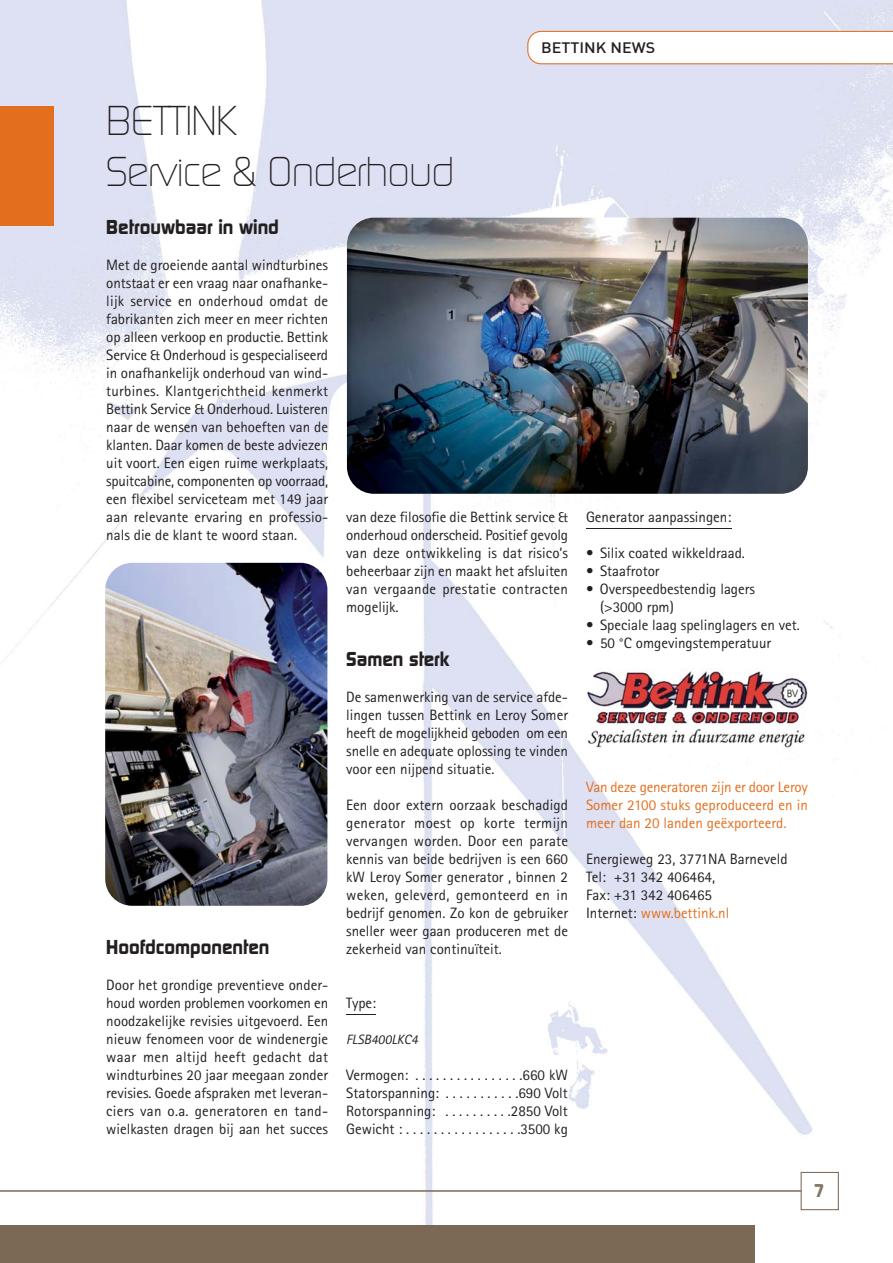
<style>
.page{position:relative;width:893px;height:1263px;background:#fff}
.page>*{position:absolute;margin:0;border:0;box-sizing:border-box;transform-origin:0 0}
.t1{font:300 40.5px/51px "Digital";letter-spacing:-.02em;color:#231f20;scale:.95 1}
.t2{font:700 19.5px "Digital";color:#231f20}
.t3{font:700 18px "Digital";color:#857867}
.t4{font:15px/18px "Rotis Sans Serif";color:#231f20;text-align:justify}
.t5{font:15px/18px "Rotis Sans Serif";color:#e36f1e;text-align:justify}
.t6{font:500 15px "DIN";color:#231f20;scale:1.07 1}
.t7{font:italic 13.5px "Rotis Sans Serif";color:#231f20}
.s1{color:#e36f1e}
</style>
<div class="page">
<img style="left:0;top:0;width:893px;height:1263px">
<div style="left:0;top:1226px;width:754px;height:37px;background:#7c6955"></div>
<div style="left:802px;top:1173px;width:36px;height:36px;background:#fff"></div>
<div style="left:801px;top:1172px;width:38px;height:38px;border:1px solid #7c6955"></div>
<svg style="left:527px;top:31px;width:366px;height:33px"></svg>
<hr style="left:0;top:1190px;width:801px;height:2px;background:#7c6955">
<div style="left:0;top:106px;width:53px;height:119px;background:#e36f1e"></div>
<hr style="left:346px;top:1014px;width:30px;height:1px;background:#231f20">
<hr style="left:586px;top:528px;width:145px;height:1px;background:#231f20">
<img style="left:585px;top:668px;width:223px;height:82px">
<img style="left:347px;top:218px;width:461px;height:276px;border-radius:27px">
<img style="left:105px;top:563px;width:222px;height:343px;border-radius:27px">
<p class="t6" style="left:541px;top:42px;width:108px">BETTINK NEWS</p>
<h1 class="t1" style="left:106px;top:99px;width:368px">BETTINK<br>Service &amp; Onderhoud</h1>
<h2 class="t2" style="left:106px;top:220px;width:174px">Betrouwbaar in wind</h2>
<p class="t4" style="left:106px;top:257px;width:223px">Met de groeiende aantal windturbines ontstaat er een vraag naar onafhanke&shy;lijk service en onderhoud omdat de fabrikanten zich meer en meer richten op alleen verkoop en productie. Bettink Service &amp; Onderhoud is gespecialiseerd in onafhankelijk onderhoud van wind&shy;turbines. Klantgerichtheid kenmerkt Bettink Service &amp; Onderhoud. Luisteren naar de wensen van behoeften van de klanten. Daar komen de beste adviezen uit voort. Een eigen ruime werkplaats, spuitcabine, componenten op voorraad, een flexibel serviceteam met 149 jaar aan relevante ervaring en professio&shy;nals die de klant te woord staan.</p>
<p class="t4" style="left:346px;top:509px;width:223px">van deze filosofie die Bettink service &amp; onderhoud onderscheid. Positief gevolg van deze ontwikkeling is dat risico’s beheerbaar zijn en maakt het afsluiten van vergaande prestatie contracten mogelijk.</p>
<h2 class="t2" style="left:346px;top:652px;width:105px">Samen sterk</h2>
<p class="t4" style="left:346px;top:689px;width:223px">De samenwerking van de service afde&shy;lingen tussen Bettink en Leroy Somer heeft de mogelijkheid geboden om een snelle en adequate oplossing te vinden voor een nijpend situatie.</p>
<p class="t4" style="left:346px;top:797px;width:223px">Een door extern oorzaak beschadigd generator moest op korte termijn vervangen worden. Door een parate kennis van beide bedrijven is een 660 kW Leroy Somer generator , binnen 2 weken, geleverd, gemonteerd en in bedrijf genomen. Zo kon de gebruiker sneller weer gaan produceren met de zekerheid van continuïteit.</p>
<h2 class="t2" style="left:106px;top:940px;width:165px">Hoofdcomponenten</h2>
<p class="t4" style="left:106px;top:977px;width:223px">Door het grondige preventieve onder&shy;houd worden problemen voorkomen en noodzakelijke revisies uitgevoerd. Een nieuw fenomeen voor de windenergie waar men altijd heeft gedacht dat windturbines 20 jaar meegaan zonder revisies. Goede afspraken met leveran&shy;ciers van o.a. generatoren en tand&shy;wielkasten dragen bij aan het succes</p>
<p class="t4" style="left:346px;top:995px;width:31px">Type:</p>
<p class="t7" style="left:346px;top:1035px;width:73px">FLSB400LKC4</p>
<p class="t4" style="left:346px;top:1067px;width:223px">Vermogen: . . . . . . . . . . . . . . . .660 kW Statorspanning: . . . . . . . . . . .690 Volt Rotorspanning: . . . . . . . . . .2850 Volt Gewicht : . . . . . . . . . . . . . . . . .3500 kg</p>
<p class="t4" style="left:586px;top:509px;width:147px">Generator aanpassingen:</p>
<p class="t4" style="left:586px;top:545px;width:160px">• Silix coated wikkeldraad.</p>
<p class="t4" style="left:586px;top:563px;width:75px">• Staafrotor</p>
<p class="t4" style="left:600px;top:581px;width:157px;text-indent:-14px">• Overspeedbestendig lagers (&gt;3000 rpm)</p>
<p class="t4" style="left:586px;top:617px;width:215px">• Speciale laag spelinglagers en vet.</p>
<p class="t4" style="left:586px;top:635px;width:187px">• 50 °C omgevingstemperatuur</p>
<p class="t5" style="left:586px;top:779px;width:223px">Van deze generatoren zijn er door Leroy Somer 2100 stuks geproduceerd en in meer dan 20 landen geëxportee rd.</p>
<p class="t4" style="left:586px;top:851px;width:203px;text-align:left">Energieweg 23, 3771NA Barneveld<br>Tel: +31 342 406464,<br>Fax: +31 342 406465<br>Internet: <span class="s1">www.bettink.nl</span></p>
<p class="t3" style="left:814px;top:1184px;width:12px">7</p>
</div>
